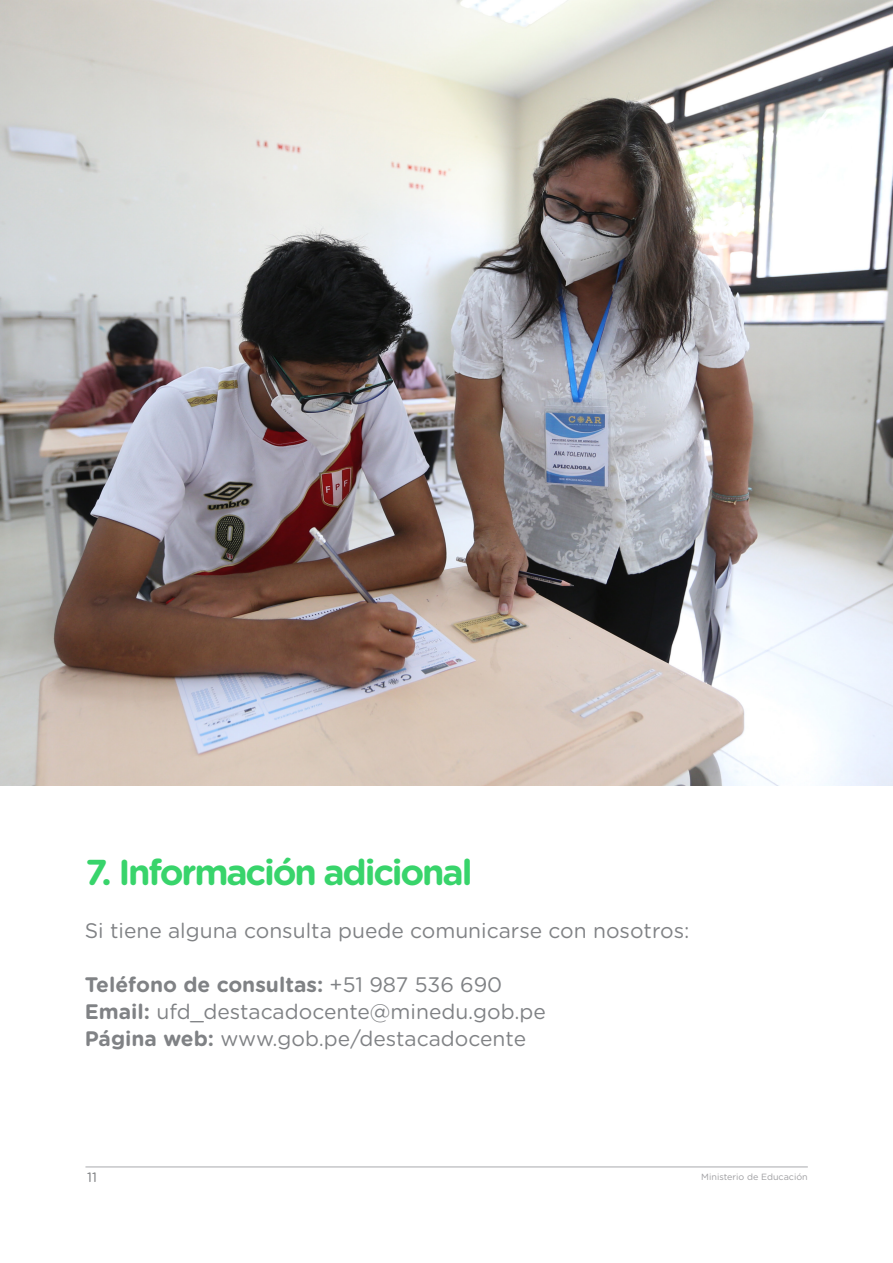
<style>
.page{position:relative;width:893px;height:1263px;background:#fff}
.page>*{position:absolute;margin:0;border:0;box-sizing:border-box;transform-origin:0 0}
.t1{font:700 36px "Gotham Rounded";letter-spacing:-.06em;color:#38d46b}
.t2{font:21px "Gotham Rounded";color:#808285}
.t3{font:700 21px "Gotham Rounded";color:#808285}
.t4{font:13.5px "Gotham Rounded";color:#76787b}
.t5{font:9px "Gotham Rounded";color:#9e9ea1}
.s1{font-weight:400}
.s2{font-weight:700}
</style>
<div class="page">
<img style="left:0;top:0;width:893px;height:786px">
<hr style="left:85px;top:1167px;width:723px;height:1px;background:#a8a9ad">
<p class="t1" style="left:85px;top:846px;width:389px">7. Información adicional</p>
<p class="t2" style="left:85px;top:916px;width:606px">Si tiene alguna consulta puede comunicarse con nosotros:</p>
<p class="t3" style="left:85px;top:969px;width:419px">Teléfono de consultas: <span class="s1">+51 987 536 690</span></p>
<p class="t2" style="left:85px;top:997px;width:463px"><span class="s2">Email:</span> ufd_destacadocente@minedu.gob.pe</p>
<p class="t2" style="left:85px;top:1024px;width:443px"><span class="s2">Página web:</span> www.gob.pe/destacadocente</p>
<p class="t4" style="left:87px;top:1167px;width:11px">11</p>
<p class="t5" style="left:701px;top:1171px;width:108px">Ministerio de Educación</p>
</div>
